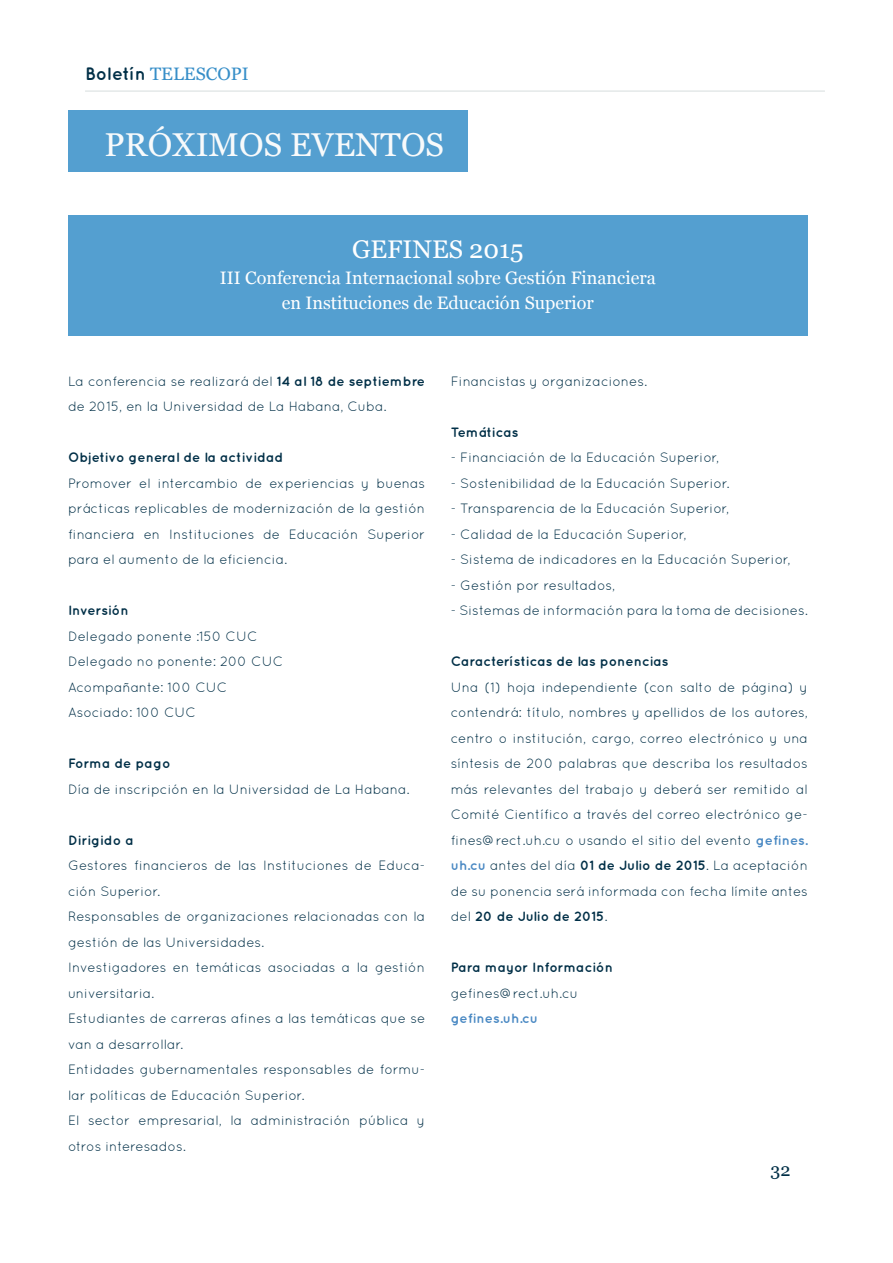
<style>
.page{position:relative;width:893px;height:1263px;background:#fff}
.page>*{position:absolute;margin:0;border:0;box-sizing:border-box;transform-origin:0 0}
.t1{font:33px "Georgia";color:#f8fafb}
.t2{font:25.5px "Georgia";color:#fff}
.t3{font:18px/25.5px "Georgia";color:#fff;text-align:center}
.t4{font:18px "Georgia";color:#368ec8}
.t5{font:18px "Georgia";color:#002f47}
.t6{font:13.5px/25.5px "Quicksand";color:#002f47}
.t7{font:700 13.5px "Quicksand";color:#002f47}
.t8{font:700 13.5px "Quicksand";color:#4a89c3}
.s1{font-family:"Quicksand";font-weight:700;color:#002f47}
.s2{font-weight:700}
.s3{font-weight:700;color:#4a89c3}
</style>
<div class="page">
<hr style="left:85px;top:90px;width:740px;height:2px;background:#e4e8e9">
<div style="left:68px;top:111px;width:400px;height:61px;background:#549fd0"></div>
<div style="left:68px;top:215px;width:740px;height:121px;background:#549fd0"></div>
<h3 class="t4" style="left:85px;top:60px;width:165px"><span class="s1">Boletín</span> TELESCOPI</h3>
<h1 class="t1" style="left:104px;top:121px;width:341px">PRÓXIMOS EVENTOS</h1>
<h2 class="t2" style="left:352px;top:231px;width:173px">GEFINES 2015</h2>
<h3 class="t3" style="left:220px;top:264px;width:438px">III Conferencia Internacional sobre Gestión Financiera en Instituciones de Educación Superior</h3>
<p class="t6" style="left:68px;top:368px;width:359px">La conferencia se realizará del <span class="s2">14 al 18 de septiembre </span>de 2015, en la Universidad de La Habana, Cuba.</p>
<p class="t7" style="left:68px;top:449px;width:217px">Objetivo general de la actividad</p>
<p class="t6" style="left:68px;top:470px;width:359px;text-align:justify">Promover el intercambio de experiencias y buenas prácticas replicables de modernización de la gestión financiera en Instituciones de Educación Superior para el aumento de la eficiencia.</p>
<p class="t7" style="left:68px;top:602px;width:62px">Inversión</p>
<p class="t6" style="left:68px;top:623px;width:217px">Delegado ponente :150 CUC<br>Delegado no ponente: 200 CUC<br>Acompañante: 100 CUC<br>Asociado: 100 CUC</p>
<p class="t7" style="left:68px;top:755px;width:104px">Forma de pago</p>
<p class="t6" style="left:68px;top:776px;width:343px">Día de inscripción en la Universidad de La Habana.</p>
<p class="t7" style="left:68px;top:832px;width:67px">Dirigido a</p>
<p class="t6" style="left:68px;top:852px;width:359px">Gestores financieros de las Instituciones de Educa&shy;ción Superior.<br>Responsables de organizaciones relacionadas con la gestión de las Universidades.<br>Investigadores en temáticas asociadas a la gestión universitaria.<br>Estudiantes de carreras afines a las temáticas que se van a desarrollar.<br>Entidades gubernamentales responsables de formu&shy;lar políticas de Educación Superior.<br>El sector empresarial, la administración pública y otros interesados.</p>
<p class="t6" style="left:451px;top:368px;width:198px">Financistas y organizaciones.</p>
<p class="t7" style="left:451px;top:424px;width:69px">Temáticas</p>
<p class="t6" style="left:451px;top:444px;width:270px">- Financiación de la Educación Superior,</p>
<p class="t6" style="left:451px;top:470px;width:280px">- Sostenibilidad de la Educación Superior.</p>
<p class="t6" style="left:451px;top:495px;width:280px">- Transparencia de la Educación Superior,</p>
<p class="t6" style="left:451px;top:521px;width:237px">- Calidad de la Educación Superior,</p>
<p class="t6" style="left:451px;top:546px;width:341px">- Sistema de indicadores en la Educación Superior,</p>
<p class="t6" style="left:451px;top:572px;width:166px">- Gestión por resultados,</p>
<p class="t6" style="left:451px;top:597px;width:359px">- Sistemas de información para la toma de decisiones.</p>
<p class="t7" style="left:451px;top:653px;width:219px">Características de las ponencias</p>
<p class="t6" style="left:451px;top:674px;width:359px;text-align:justify">Una (1) hoja independiente (con salto de página) y contendrá: título, nombres y apellidos de los autores, centro o institución, cargo, correo electrónico y una síntesis de 200 palabras que describa los resultados más relevantes del trabajo y deberá ser remitido al Comité Científico a través del correo electrónico ge&shy;fines@rect.uh.cu o usando el sitio del evento <span class="s3">gefines. uh.cu</span> antes del día <span class="s2">01 de Julio de 2015</span>. La aceptación de su ponencia será informada con fecha límite antes del <span class="s2">20 de Julio de 2015</span>.</p>
<p class="t7" style="left:451px;top:959px;width:164px">Para mayor Información</p>
<p class="t6" style="left:451px;top:980px;width:129px">gefines@rect.uh.cu</p>
<p class="t8" style="left:451px;top:1010px;width:89px">gefines.uh.cu</p>
<h3 class="t5" style="left:771px;top:1157px;width:21px">32</h3>
</div>
